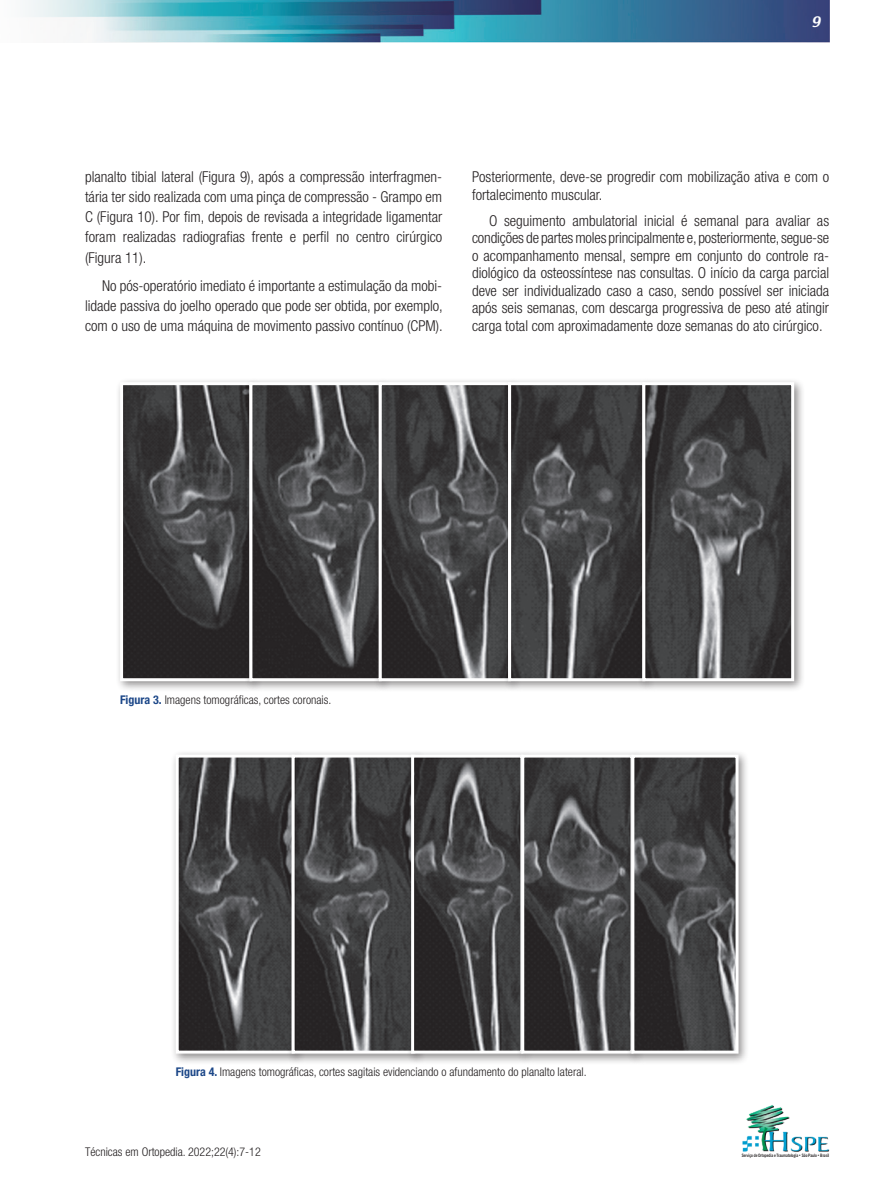
<style>
.page{position:relative;width:893px;height:1191px;background:#fff}
.page>*{position:absolute;margin:0;border:0;box-sizing:border-box;transform-origin:0 0}
.t1{font:300 condensed 15px/17.5px "Helvetica Neue";color:#231f20;text-align:justify}
.t2{font:600 15px "Raspoutine";color:#fff}
.t3{font:300 condensed 12px "Helvetica Neue";color:#231f20}
.t4{font:700 4.5px "News Gothic BT";color:#231f20;scale:.8 1}
.s1{font-weight:700;color:#1c4788}
</style>
<div class="page">
<img style="left:25px;top:0;width:804px;height:43px">
<img style="left:742px;top:1105px;width:87px;height:47px">
<div style="left:115px;top:377px;width:149px;height:315px;background:#231f20;opacity:.5"></div>
<img style="left:124px;top:386px;width:120px;height:291px">
<div style="left:120px;top:382px;width:132px;height:299px;border:3px solid #fff"></div>
<div style="left:244px;top:377px;width:149px;height:315px;background:#231f20;opacity:.5"></div>
<div style="left:249px;top:382px;width:133px;height:299px;border:3px solid #fff"></div>
<div style="left:373px;top:377px;width:149px;height:315px;background:#231f20;opacity:.5"></div>
<div style="left:379px;top:382px;width:132px;height:299px;border:3px solid #fff"></div>
<div style="left:503px;top:377px;width:154px;height:315px;background:#231f20;opacity:.5"></div>
<div style="left:508px;top:382px;width:137px;height:299px;border:3px solid #fff"></div>
<div style="left:637px;top:377px;width:168px;height:315px;background:#231f20;opacity:.5"></div>
<div style="left:642px;top:382px;width:152px;height:299px;border:3px solid #fff"></div>
<div style="left:170px;top:749px;width:136px;height:316px;background:#231f20;opacity:.5"></div>
<img style="left:180px;top:758px;width:106px;height:291px">
<div style="left:176px;top:754px;width:119px;height:299px;border:3px solid #fff"></div>
<div style="left:286px;top:749px;width:141px;height:316px;background:#231f20;opacity:.5"></div>
<div style="left:292px;top:754px;width:123px;height:299px;border:3px solid #fff"></div>
<div style="left:406px;top:749px;width:128px;height:316px;background:#231f20;opacity:.5"></div>
<div style="left:411px;top:754px;width:112px;height:299px;border:3px solid #fff"></div>
<div style="left:516px;top:749px;width:128px;height:316px;background:#231f20;opacity:.5"></div>
<div style="left:521px;top:754px;width:112px;height:299px;border:3px solid #fff"></div>
<div style="left:626px;top:749px;width:124px;height:316px;background:#231f20;opacity:.5"></div>
<div style="left:631px;top:754px;width:107px;height:299px;border:3px solid #fff"></div>
<p class="t2" style="left:812px;top:14px;width:10px">9</p>
<p class="t1" style="left:85px;top:167px;width:359px;line-height:20.1px">planalto tibial lateral (Figura 9), após a compressão interfragmen&shy;tária ter sido realizada com uma pinça de compressão - Grampo em C (Figura 10). Por fim, depois de revisada a integridade ligamentar foram realizadas radiografias frente e perfil no centro cirúrgico (Figura 11).</p>
<p class="t1" style="left:85px;top:276px;width:359px;line-height:20.1px;text-indent:17px">No pós-operatório imediato é importante a estimulação da mobi&shy;lidade passiva do joelho operado que pode ser obtida, por exemplo, com o uso de uma máquina de movimento passivo contínuo (CPM).</p>
<p class="t1" style="left:472px;top:168px;width:359px">Posteriormente, deve-se progredir com mobilização ativa e com o fortalecimento muscular.</p>
<p class="t1" style="left:472px;top:211px;width:359px;text-indent:17px">O seguimento ambulatorial inicial é semanal para avaliar as condições de partes moles principalmente e, posteriormente, segue-se o acompanhamento mensal, sempre em conjunto do controle ra&shy;diológico da osteossíntese nas consultas. O início da carga parcial deve ser individualizado caso a caso, sendo possível ser iniciada após seis semanas, com descarga progressiva de peso até atingir carga total com aproximadamente doze semanas do ato cirúrgico.</p>
<p class="t3" style="left:120px;top:692px;width:213px"><span class="s1">Figura 3.</span> Imagens tomográficas, cortes coronais.</p>
<p class="t3" style="left:176px;top:1065px;width:412px"><span class="s1">Figura 4.</span> Imagens tomográficas, cortes sagitais evidenciando o afundamento do planalto lateral.</p>
<p class="t3" style="left:85px;top:1145px;width:177px">Técnicas em Ortopedia. 2022;22(4):7-12</p>
<p class="t4" style="left:742px;top:1152px;width:111px">Serviço de Ortopedia e Traumatologia • São Paulo • Brasil</p>
</div>
